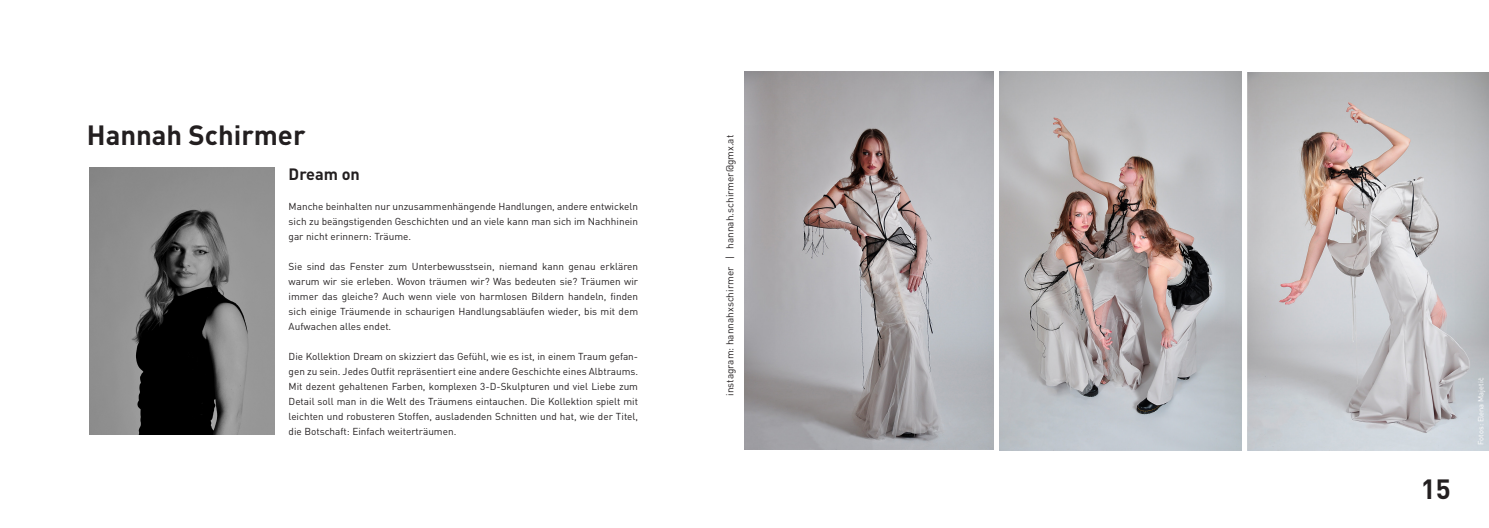
<style>
.page{position:relative;width:1489px;height:528px;background:#fff}
.page>*{position:absolute;margin:0;border:0;box-sizing:border-box;transform-origin:0 0}
.t1{font:700 27.5px "DIN";color:#231f20}
.t2{font:700 16.25px "DIN";color:#231f20}
.t3{font:10px/15px "DIN";color:#231f20;text-align:justify}
.t4{font:7.5px "DIN";color:#fff}
</style>
<div class="page">
<img style="left:89px;top:168px;width:185px;height:266px">
<img style="left:744px;top:72px;width:249px;height:378px">
<img style="left:1247px;top:72px;width:241px;height:378px">
<img style="left:999px;top:72px;width:241px;height:378px">
<h1 class="t1" style="left:87px;top:117px;width:220px">Hannah Schirmer</h1>
<h2 class="t2" style="left:288px;top:164px;width:73px">Dream on</h2>
<p class="t3" style="left:288px;top:199px;width:351px">Manche beinhalten nur unzusammenhängende Handlungen, andere entwickeln sich zu beängstigenden Geschichten und an viele kann man sich im Nachhinein gar nicht erinnern: Träume.</p>
<p class="t3" style="left:288px;top:259px;width:351px">Sie sind das Fenster zum Unterbewusstsein, niemand kann genau erklären warum wir sie erleben. Wovon träumen wir? Was bedeuten sie? Träumen wir immer das gleiche? Auch wenn viele von harmlosen Bildern handeln, finden sich einige Träumende in schaurigen Handlungsabläufen wieder, bis mit dem Aufwachen alles endet.</p>
<p class="t3" style="left:288px;top:349px;width:351px">Die Kollektion Dream on skizziert das Gefühl, wie es ist, in einem Traum gefan&shy;gen zu sein. Jedes Outfit repräsentiert eine andere Geschichte eines Albtraums.<br>Mit dezent gehaltenen Farben, komplexen 3-D-Skulpturen und viel Liebe zum Detail soll man in die Welt des Träumens eintauchen. Die Kollektion spielt mit leichten und robusteren Stoffen, ausladenden Schnitten und hat, wie der Titel, die Botschaft: Einfach weiterträumen.</p>
<p class="t3" style="left:722px;top:396px;width:262px;rotate:-90deg">instagram: hannahxschirmer | hannah.schirmer@gmx.at</p>
<h1 class="t1" style="left:1420px;top:471px;width:31px">15</h1>
<p class="t4" style="left:1475px;top:445px;width:68px;rotate:-90deg">Fotos: Elena Majetic</p>
<p class="t4" style="left:1469px;top:381px;width:5px;rotate:-90deg">¸</p>
</div>
